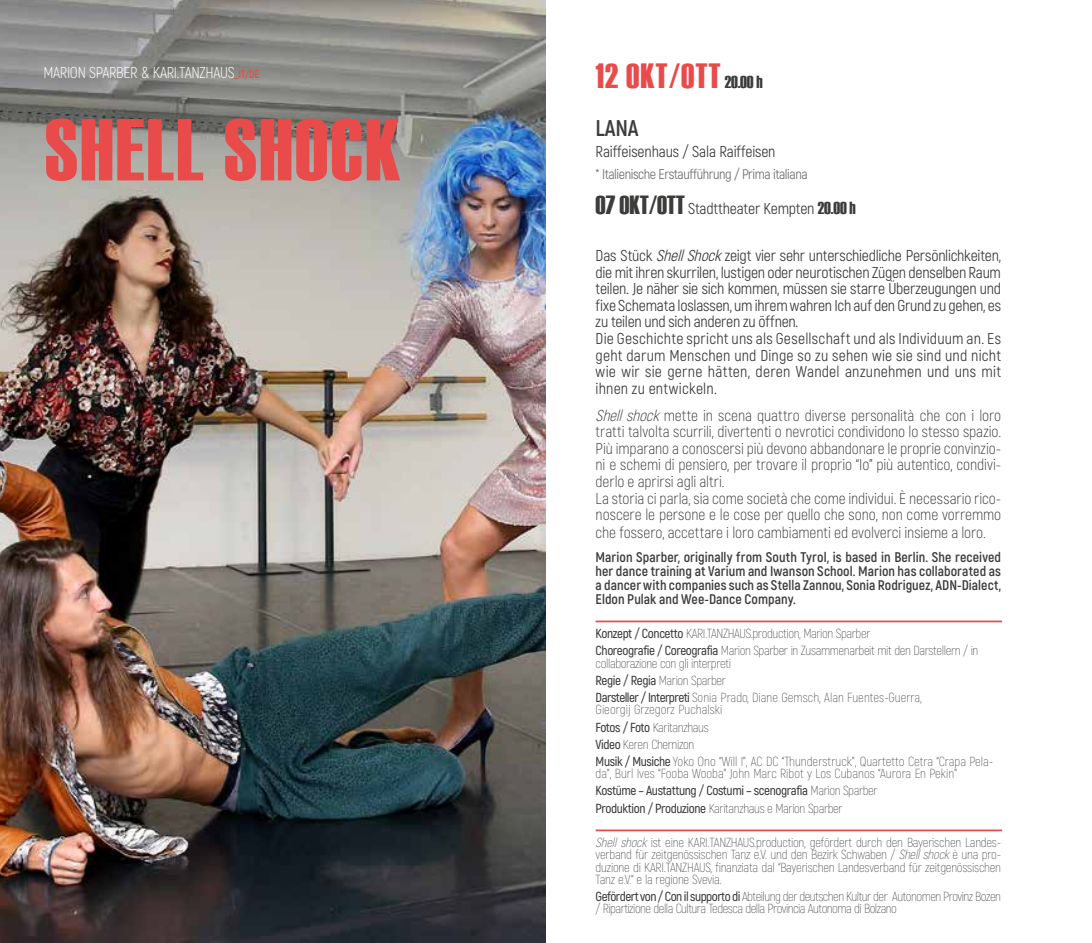
<style>
.page{position:relative;width:1092px;height:943px;background:#fff}
.page>*{position:absolute;margin:0;border:0;box-sizing:border-box;transform-origin:0 0}
.t1{font:87.5px "Haettenschweiler";letter-spacing:.025em;color:#e94b4b}
.t2{font:35px "Haettenschweiler";letter-spacing:.025em;color:#e94b4b}
.t3{font:700 22.75px "Akrobat";color:#3c3c3b}
.t4{font:15.75px/16.6px "Akrobat";letter-spacing:-.01em;color:#3c3c3b}
.t5{font:300 15.75px/16.8px "Akrobat";letter-spacing:-.005em;color:#3c3c3b}
.t6{font:300 15.75px "Akrobat";letter-spacing:-.02em;color:#fff}
.t7{font:700 14px/14px "Akrobat";color:#3c3c3b;text-align:justify}
.t8{font:14px "Akrobat";letter-spacing:-.03em;color:#706f6f}
.t9{font:200 13.12px/12.2px "Akrobat";letter-spacing:-.03em;color:#3c3c3b}
.t10{font:200 13.12px/17.2px "Akrobat";color:#3c3c3b}
.s1{font-weight:700;font-size:11.03px;color:#e94b4b}
.s2{font-size:17.5px;color:#3c3c3b}
.s3{font-family:"Haettenschweiler";font-size:26.25px}
.s4{font-family:"Haettenschweiler";font-size:17.5px}
.s5{font-style:italic}
.s6{font-weight:600}
</style>
<div class="page">
<img style="left:0;top:0;width:546px;height:943px">
<hr style="left:595px;top:620px;width:407px;height:2px;background:#e94b4b">
<hr style="left:595px;top:829px;width:407px;height:2px;background:#e94b4b">
<p class="t6" style="left:43px;top:63px;width:217px">MARION SPARBER &amp; KARI.TANZHAUS<span class="s1">_IT/DE</span></p>
<h1 class="t1" style="left:45px;top:90px;width:357px">SHELL SHOCK</h1>
<h2 class="t2" style="left:595px;top:52px;width:168px">12 OKT/OTT <span class="s2">20.00 h</span></h2>
<h3 class="t3" style="left:595px;top:114px;width:44px">LANA</h3>
<p class="t4" style="left:595px;top:144px;width:181px">Raiffeisenhaus / Sala Raiffeisen</p>
<p class="t8" style="left:595px;top:166px;width:213px">* Italienische Erstaufführung / Prima italiana</p>
<p class="t4" style="left:595px;top:200px;width:262px"><span class="s3">07 OKT/OTT</span> Stadttheater Kempten <span class="s4">20.00 h</span></p>
<p class="t4" style="left:595px;top:247px;width:407px">Das Stück <span class="s5">ShellShock</span>zeigt vier sehr unterschiedliche Persönlichkeiten, die mit ihren skurrilen, lustigen oder neurotischen Zügen denselben Raum teilen. Je näher sie sich kommen, müssen sie starre Überzeugungen und fixe Schemata loslassen, um ihrem wahren Ich auf den Grund zu gehen, es zu teilen und sich anderen zu öffnen.<br>Die Geschichte spricht uns als Gesellschaft und als Individuum an. Es geht darum Menschen und Dinge so zu sehen wie sie sind und nicht wie wir sie gerne hätten, deren Wandel anzunehmen und uns mit ihnen zu entwickeln.</p>
<p class="t5" style="left:595px;top:406px;width:407px"><span class="s5">Shellshock</span>mette in scena quattro diverse personalità che con i loro tratti talvolta scurrili, divertenti o nevrotici condividono lo stesso spazio.<br>Più imparano a conoscersi più devono abbandonare le proprie convinzio&shy;ni e schemi di pensiero, per trovare il proprio “Io” più autentico, condivi&shy;derlo e aprirsi agli altri.<br>La storia ci parla, sia come società che come individui. È necessario rico&shy;noscere le persone e le cose per quello che sono, non come vorremmo che fossero, accettare i loro cambiamenti ed evolverci insieme a loro.</p>
<p class="t7" style="left:595px;top:550px;width:407px">Marion Sparber, originally from South Tyrol, is based in Berlin. She received her dance training at Varium and Iwanson School. Marion has collaborated as a dancer with companies such as Stella Zannou, Sonia Rodriguez, ADN-Dialect, Eldon Pulak and Wee-Dance Company.</p>
<p class="t9" style="left:595px;top:625px;width:384px;line-height:17.2px"><span class="s6">Konzept / Concetto</span> KARI.TANZHAUS.production, Marion Sparber<br><span class="s6">Choreografie / Coreografia</span> Marion Sparber in Zusammenarbeit mit den Darstellern / in</p>
<p class="t9" style="left:595px;top:654px;width:328px;line-height:17.2px">collaborazione con gli interpreti<br><span class="s6">Regie / Regia</span> Marion Sparber<br><span class="s6">Darsteller / Interpreti</span> Sonia Prado, Diane Gemsch, Alan Fuentes-Guerra,</p>
<p class="t10" style="left:595px;top:701px;width:399px">Gieorgij Grzegorz Puchalski<br><span class="s6">Fotos / Foto</span> Karitanzhaus<br><span class="s6">Video</span> Keren Chernizon<br><span class="s6">Musik / Musiche</span> Yoko Ono “Will I”, AC DC “Thunderstruck”, Quartetto Cetra “Crapa Pela-</p>
<p class="t10" style="left:595px;top:765px;width:363px">da”, Burl Ives “Fooba Wooba” John Marc Ribot y Los Cubanos “Aurora En Pekin”<br><span class="s6">Kostüme – Austattung / Costumi – scenografia</span> Marion Sparber<br><span class="s6">Produktion / Produzione</span> Karitanzhaus e Marion Sparber</p>
<p class="t9" style="left:595px;top:836px;width:407px;text-align:justify"><span class="s5">Shellshock</span>ist eine KARI.TANZHAUS.production, gefördert durch den Bayerischen Landes&shy;verband für zeitgenössischen Tanz e.V. und den Bezirk Schwaben / <span class="s5">Shellshock</span>è una pro&shy;duzione di KARI.TANZHAUS, finanziata dal “Bayerischen Landesverband für zeitgenössischen Tanz e.V.“ e la regione Svevia.</p>
<p class="t9" style="left:595px;top:890px;width:407px"><span class="s6">Gefördert von / Con il supporto di</span> Abteilung der deutschen Kultur der Autonomen Provinz Bozen / Ripartizione della Cultura Tedesca della Provincia Autonoma di Bolzano</p>
</div>
